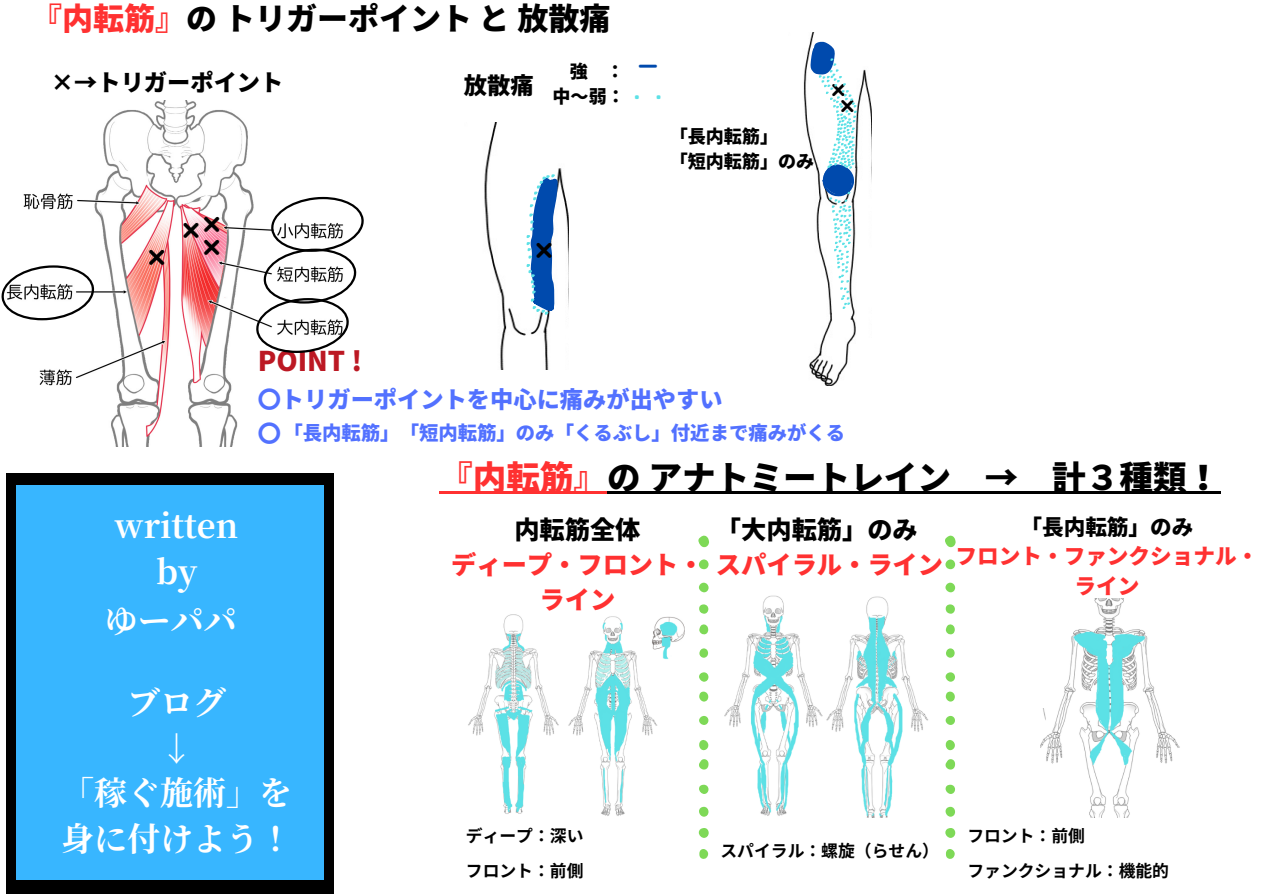
<style>
.page{position:relative;width:1263px;height:894px;background:#fff}
.page>*{position:absolute;margin:0;border:0;box-sizing:border-box;transform-origin:0 0}
.t1{font:800 33.6px "Source Han Sans JP";color:#000}
.t2{font:700 33px/46.2px "Source Han Serif JP";color:#fff;text-align:center}
.t3{font:800 31.05px "Source Han Sans JP";color:#000}
.t4{font:29.7px "rounded mplus 1 p bold";color:#000}
.t5{font:800 27.15px "Source Han Sans JP";color:#bc1823}
.t6{font:800 25.2px "Source Han Sans JP";color:#ff3131}
.t7{font:800 25.2px "Source Han Sans JP";color:#000}
.t8{font:24px "rounded mplus 1 p bold";color:#000}
.t9{font:800 23.25px "Source Han Sans JP";color:#5271ff}
.t10{font:800 23.25px "Source Han Sans JP";color:#000}
.t11{font:21.75px "rounded mplus 1 p bold";color:#5ce1e6}
.t12{font:21.75px "rounded mplus 1 p bold";color:#004aad}
.t13{font:800 21.6px "Source Han Sans JP";color:#ff3131}
.t14{font:800 21.6px "Source Han Sans JP";color:#000}
.t15{font:800 19.35px "Source Han Sans JP";color:#5271ff}
.t16{font:800 18px "Source Han Sans JP";color:#000}
.t17{font:700 16.8px "Source Han Sans JP";color:#000}
.s1{color:#ff3131}
</style>
<div class="page">
<img style="left:484px;top:122px;width:84px;height:248px">
<img style="left:23px;top:101px;width:303px;height:345px">
<svg style="left:526px;top:174px;width:32px;height:141px"></svg>
<img style="left:803px;top:33px;width:69px;height:352px">
<svg style="left:810px;top:42px;width:47px;height:267px"></svg>
<svg style="left:255px;top:197px;width:109px;height:156px"></svg>
<svg style="left:1px;top:265px;width:95px;height:55px"></svg>
<div style="left:6px;top:473px;width:327px;height:420px;background:#000"></div>
<div style="left:16px;top:485px;width:307px;height:394px;background:#38b6ff"></div>
<hr style="left:439px;top:491px;width:168px;height:3px;background:#ff3131">
<hr style="left:607px;top:491px;width:613px;height:3px;background:#000">
<svg style="left:698px;top:535px;width:11px;height:12px"></svg>
<svg style="left:699px;top:759px;width:9px;height:10px"></svg>
<div style="left:699px;top:827px;width:10px;height:10px;background:#7ed957;border-radius:50%"></div>
<div style="left:699px;top:806px;width:9px;height:10px;background:#7ed957;border-radius:50%"></div>
<div style="left:699px;top:559px;width:10px;height:10px;background:#7ed957;border-radius:50%"></div>
<svg style="left:699px;top:740px;width:9px;height:10px"></svg>
<div style="left:699px;top:582px;width:10px;height:10px;background:#7ed957;border-radius:50%"></div>
<div style="left:699px;top:691px;width:9px;height:10px;background:#7ed957;border-radius:50%"></div>
<svg style="left:699px;top:624px;width:9px;height:10px"></svg>
<div style="left:699px;top:784px;width:9px;height:9px;background:#7ed957;border-radius:50%"></div>
<svg style="left:699px;top:849px;width:9px;height:10px"></svg>
<div style="left:699px;top:672px;width:9px;height:9px;background:#7ed957;border-radius:50%"></div>
<div style="left:699px;top:604px;width:9px;height:9px;background:#7ed957;border-radius:4px"></div>
<svg style="left:699px;top:716px;width:9px;height:8px"></svg>
<div style="left:699px;top:648px;width:9px;height:9px;background:#7ed957;border-radius:50%"></div>
<svg style="left:945px;top:535px;width:11px;height:12px"></svg>
<svg style="left:945px;top:759px;width:10px;height:10px"></svg>
<div style="left:945px;top:827px;width:10px;height:10px;background:#7ed957;border-radius:50%"></div>
<div style="left:945px;top:806px;width:10px;height:10px;background:#7ed957;border-radius:50%"></div>
<div style="left:945px;top:559px;width:10px;height:10px;background:#7ed957;border-radius:50%"></div>
<svg style="left:945px;top:740px;width:10px;height:10px"></svg>
<div style="left:945px;top:582px;width:10px;height:10px;background:#7ed957;border-radius:50%"></div>
<div style="left:946px;top:691px;width:9px;height:10px;background:#7ed957;border-radius:50%"></div>
<svg style="left:945px;top:624px;width:10px;height:10px"></svg>
<div style="left:946px;top:784px;width:9px;height:9px;background:#7ed957;border-radius:50%"></div>
<svg style="left:946px;top:849px;width:9px;height:10px"></svg>
<div style="left:946px;top:672px;width:9px;height:9px;background:#7ed957;border-radius:50%"></div>
<div style="left:946px;top:604px;width:9px;height:9px;background:#7ed957;border-radius:4px"></div>
<svg style="left:946px;top:715px;width:9px;height:9px"></svg>
<div style="left:946px;top:648px;width:9px;height:9px;background:#7ed957;border-radius:50%"></div>
<img style="left:468px;top:614px;width:217px;height:202px">
<img style="left:724px;top:595px;width:204px;height:222px">
<img style="left:1040px;top:598px;width:140px;height:219px">
<p class="t3" style="left:31px;top:-6px;width:581px"><span class="s1">『内転筋』</span>のトリガーポイントと放散痛</p>
<p class="t10" style="left:51px;top:64px;width:234px">×→トリガーポイント</p>
<p class="t10" style="left:464px;top:67px;width:71px">放散痛</p>
<p class="t16" style="left:570px;top:57px;width:56px">強 ：</p>
<p class="t16" style="left:553px;top:82px;width:74px">中～弱：</p>
<p class="t12" style="left:637px;top:51px;width:23px">ー</p>
<p class="t11" style="left:626px;top:81px;width:45px">・・</p>
<p class="t4" style="left:148px;top:234px;width:19px">×</p>
<p class="t4" style="left:203px;top:201px;width:19px">×</p>
<p class="t4" style="left:203px;top:224px;width:19px">×</p>
<p class="t4" style="left:182px;top:207px;width:19px">×</p>
<p class="t4" style="left:536px;top:226px;width:19px">×</p>
<p class="t16" style="left:670px;top:122px;width:110px">「長内転筋」</p>
<p class="t16" style="left:670px;top:147px;width:146px">「短内転筋」のみ</p>
<p class="t8" style="left:831px;top:71px;width:15px">×</p>
<p class="t8" style="left:840px;top:87px;width:15px">×</p>
<p class="t5" style="left:258px;top:339px;width:106px">POINT !</p>
<p class="t9" style="left:258px;top:381px;width:466px">〇トリガーポイントを中心に痛みが出やすい</p>
<p class="t2" style="left:115px;top:500px;width:125px">written by</p>
<p class="t2" style="left:105px;top:595px;width:133px">ゆーパパ</p>
<p class="t9" style="left:258px;top:415px;width:25px">〇</p>
<p class="t15" style="left:283px;top:417px;width:563px">「長内転筋」「短内転筋」のみ「くるぶし」付近まで痛みがくる</p>
<p class="t1" style="left:439px;top:450px;width:783px"><span class="s1">『内転筋』</span>のアナトミートレイン → 計３種類！</p>
<p class="t7" style="left:514px;top:509px;width:128px">内転筋全体</p>
<p class="t6" style="left:451px;top:544px;width:254px">ディープ・フロント・</p>
<p class="t6" style="left:540px;top:579px;width:77px">ライン</p>
<p class="t14" style="left:1020px;top:509px;width:174px">「長内転筋」のみ</p>
<p class="t13" style="left:956px;top:539px;width:304px">フロント・ファンクショナル・</p>
<p class="t13" style="left:1074px;top:569px;width:66px">ライン</p>
<p class="t7" style="left:716px;top:509px;width:203px">「大内転筋」のみ</p>
<p class="t6" style="left:716px;top:544px;width:229px">スパイラル・ライン</p>
<p class="t2" style="left:127px;top:677px;width:100px">ブログ</p>
<p class="t2" style="left:160px;top:723px;width:34px">↓</p>
<p class="t2" style="left:61px;top:767px;width:232px">「稼ぐ施術」を</p>
<p class="t2" style="left:61px;top:813px;width:232px">身に付けよう！</p>
<p class="t17" style="left:466px;top:822px;width:119px">ディープ：深い</p>
<p class="t17" style="left:466px;top:857px;width:119px">フロント：前側</p>
<p class="t17" style="left:720px;top:837px;width:220px">スパイラル：螺旋（らせん）</p>
<p class="t17" style="left:967px;top:822px;width:119px">フロント：前側</p>
<p class="t17" style="left:967px;top:857px;width:203px">ファンクショナル：機能的</p>
</div>
